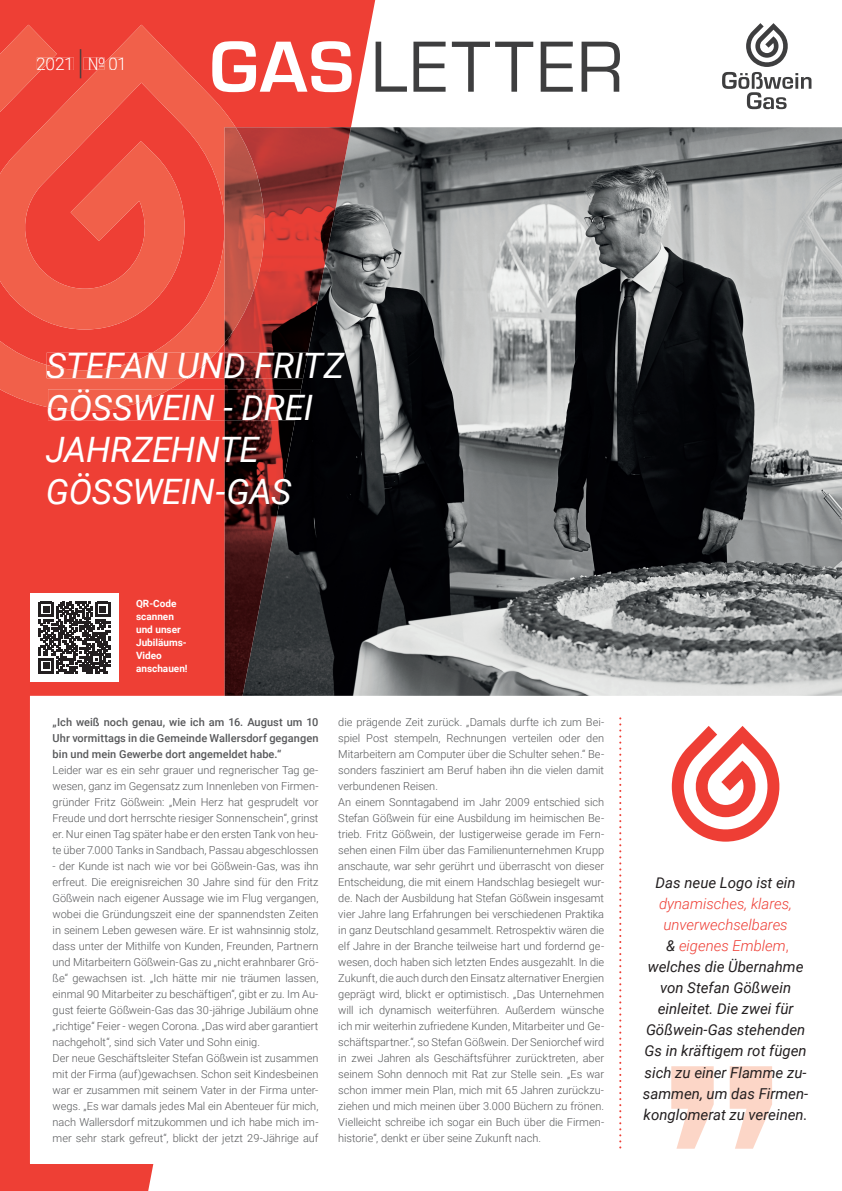
<style>
.page{position:relative;width:842px;height:1191px;background:#fff}
.page>*{position:absolute;margin:0;border:0;box-sizing:border-box;transform-origin:0 0}
.t1{font:400px "Bebas Neue";color:#fcd6c7}
.t2{font:75px "Eurostile";letter-spacing:.03em;color:#3e3e3f}
.t3{font:italic 35px/42px "Roboto";letter-spacing:-.01em;color:#fff}
.t4{font:300 34.6px "Roboto";color:#3e3e3f;scale:.75 1}
.t5{font:300 17.3px "Roboto";color:#fff}
.t6{font:italic 15px/21px "Roboto";color:#231f20;text-align:center}
.t7{font:italic 300 15px/21px "Roboto";color:#ee3e35}
.t8{font:300 11px/16px "Roboto";letter-spacing:-.005em;color:#57585a}
.t9{font:500 11px/16px "Roboto";letter-spacing:.005em;color:#57585a;text-align:justify}
.t10{font:700 10px/13px "Roboto";color:#fff}
.s1{font-weight:700;color:#fff}
.s2{font-weight:300;color:#ee3e35}
.s3{font-weight:300;font-style:normal;color:#ee3e35}
</style>
<div class="page">
<img style="left:375px;top:127px;width:467px;height:569px">
<svg style="left:0;top:0;width:375px;height:1191px;background:#db4d45"></svg>
<img style="left:225px;top:127px;width:126px;height:569px">
<img style="left:238px;top:353px;width:70px;height:25px">
<img style="left:225px;top:389px;width:76px;height:31px">
<svg style="left:279px;top:479px;width:8px;height:27px"></svg>
<div style="left:30px;top:696px;width:812px;height:467px;background:#fff"></div>
<svg style="left:672px;top:726px;width:108px;height:115px"></svg>
<svg style="left:619px;top:717px;width:2px;height:431px"></svg>
<svg style="left:722px;top:23px;width:89px;height:86px"></svg>
<div style="left:30px;top:593px;width:89px;height:89px;background:#fff"></div>
<svg style="left:39px;top:602px;width:71px;height:71px"></svg>
<svg style="left:0;top:25px;width:238px;height:382px;background:#ed4e3f"></svg>
<img style="left:225px;top:127px;width:52px;height:216px">
<svg style="left:47px;top:353px;width:178px;height:25px;background:#ef5242"></svg>
<svg style="left:48px;top:389px;width:177px;height:31px;background:#ee4d3f"></svg>
<svg style="left:84px;top:57px;width:39px;height:13px"></svg>
<svg style="left:0;top:25px;width:74px;height:87px;background:#ef4d3e"></svg>
<h3 class="t4" style="left:78px;top:37px;width:9px">|</h3>
<h2 class="t2" style="left:210px;top:16px;width:415px"><span class="s1">GAS</span> LETTER</h2>
<h3 class="t5" style="left:36px;top:51px;width:91px">2021 №01</h3>
<h3 class="t3" style="left:46px;top:343px;width:300px">STEFAN UND FRITZ<br>GÖSSWEIN - DREI</h3>
<h3 class="t3" style="left:46px;top:427px;width:247px">JAHRZEHNTE<br>GÖSSWEIN-GAS</h3>
<p class="t10" style="left:136px;top:597px;width:53px">QR-Code scannen und unser<br>Jubiläums-<br>Video anschauen!</p>
<p class="t9" style="left:53px;top:713px;width:267px">„Ich weiß noch genau, wie ich am 16. August um 10<br>Uhr vormittags in die Gemeinde Wallersdorf gegangen bin und mein Gewerbe dort angemeldet habe.“</p>
<p class="t8" style="left:53px;top:761px;width:267px;text-align:justify">Leider war es ein sehr grauer und regnerischer Tag ge&shy;wesen, ganz im Gegensatz zum Innenleben von Firmen&shy;gründer Fritz Gößwein: „Mein Herz hat gesprudelt vor Freude und dort herrschte riesiger Sonnenschein“, grinst er. Nur einen Tag später habe er den ersten Tank von heu&shy;te über 7.000 Tanks in Sandbach, Passau abgeschlossen</p>
<p class="t8" style="left:53px;top:857px;width:267px">- der Kunde ist nach wie vor bei Gößwein-Gas, was ihn erfreut. Die ereignisreichen 30 Jahre sind für den Fritz Gößwein nach eigener Aussage wie im Flug vergangen, wobei die Gründungszeit eine der spannendsten Zeiten in seinem Leben gewesen wäre. Er ist wahnsinnig stolz, dass unter der Mithilfe von Kunden, Freunden, Partnern und Mitarbeitern Gößwein-Gas zu „nicht erahnbarer Grö&shy;ße“ gewachsen ist. „Ich hätte mir nie träumen lassen, einmal 90 Mitarbeiter zu beschäftigen“, gibt er zu. Im Au&shy;gust feierte Gößwein-Gas das 30-jährige Jubiläum ohne „richtige“ Feier - wegen Corona. „Das wird aber garantiert nachgeholt“, sind sich Vater und Sohn einig.<br>Der neue Geschäftsleiter Stefan Gößwein ist zusammen mit der Firma (auf)gewachsen. Schon seit Kindesbeinen war er zusammen mit seinem Vater in der Firma unter&shy;wegs. „Es war damals jedes Mal ein Abenteuer für mich, nach Wallersdorf mitzukommen und ich habe mich im&shy;mer sehr stark gefreut“, blickt der jetzt 29-Jährige auf</p>
<p class="t8" style="left:338px;top:713px;width:267px">die prägende Zeit zurück. „Damals durfte ich zum Bei&shy;spiel Post stempeln, Rechnungen verteilen oder den Mitarbeitern am Computer über die Schulter sehen.“ Be&shy;sonders fasziniert am Beruf haben ihn die vielen damit verbundenen Reisen.<br>An einem Sonntagabend im Jahr 2009 entschied sich Stefan Gößwein für eine Ausbildung im heimischen Be&shy;trieb. Fritz Gößwein, der lustigerweise gerade im Fern&shy;sehen einen Film über das Familienunternehmen Krupp anschaute, war sehr gerührt und überrascht von dieser Entscheidung, die mit einem Handschlag besiegelt wur&shy;de. Nach der Ausbildung hat Stefan Gößwein insgesamt vier Jahre lang Erfahrungen bei verschiedenen Praktika in ganz Deutschland gesammelt. Retrospektiv wären die elf Jahre in der Branche teilweise hart und fordernd ge&shy;wesen, doch haben sich letzten Endes ausgezahlt. In die Zukunft, die auch durch den Einsatz alternativer Energien geprägt wird, blickt er optimistisch. „Das Unternehmen will ich dynamisch weiterführen. Außerdem wünsche ich mir weiterhin zufriedene Kunden, Mitarbeiter und Ge&shy;schäftspartner.“, so Stefan Gößwein. Der Seniorchef wird in zwei Jahren als Geschäftsführer zurücktreten, aber seinem Sohn dennoch mit Rat zur Stelle sein. „Es war schon immer mein Plan, mich mit 65 Jahren zurückzu&shy;ziehen und mich meinen über 3.000 Büchern zu frönen.<br>Vielleicht schreibe ich sogar ein Buch über die Firmen&shy;historie“, denkt er über seine Zukunft nach.</p>
<h3 class="t6" style="left:656px;top:872px;width:142px">Das neue Logo ist ein</h3>
<h3 class="t7" style="left:659px;top:893px;width:135px">dynamisches, klares, unverwechselbares</h3>
<h3 class="t6" style="left:643px;top:935px;width:167px">&amp; <span class="s2">eigenes Emblem</span><span class="s3">, </span>welches die Übernahme von Stefan Gößwein einleitet. Die zwei für<br>Gößwein-Gas stehenden<br>Gs in kräftigem rot fügen sich zu einer Flamme zu&shy;sammen, um das Firmen&shy;konglomerat zu vereinen.</h3>
<h1 class="t1" style="left:788px;top:1226px;width:134px;rotate:-180deg">“</h1>
</div>
